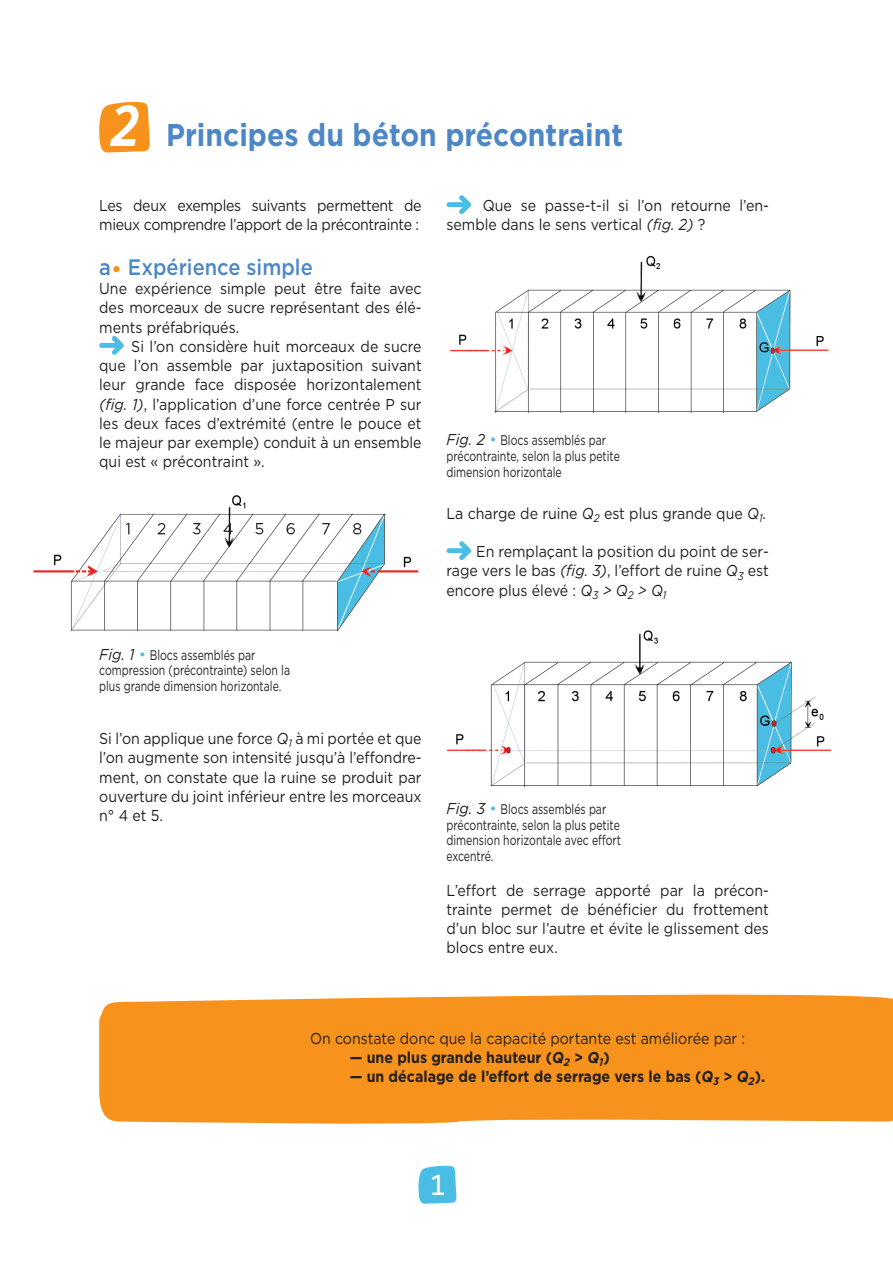
<style>
.page{position:relative;width:893px;height:1265px;background:#fff}
.page>*{position:absolute;margin:0;border:0;box-sizing:border-box;transform-origin:0 0}
.t1{font:700 31.5px "Gotham";color:#4d87c6;scale:.9 1}
.t2{font:31.5px "Consolas";color:#fff;scale:.9 1}
.t3{font:500 22.4px "Gotham";color:#4d87c6;scale:.9 1}
.t4{font:15.75px/19.2px "Gotham";color:#231f20;text-align:justify;scale:.9 1}
.t5{font:15.75px/19.2px "Gotham";letter-spacing:-.025em;color:#231f20;scale:.9 1}
.t6{font:700 15.75px "Gotham";color:#231f20;scale:.9 1}
.t7{font:14px/15.8px "Gotham";color:#231f20;scale:.75 1}
.s1{font-family:"Consolas";font-style:italic;font-size:63px;color:#fff}
.s2{color:#f7931d}
.s3{font-style:italic}
.s4{font-style:italic;font-size:15.75px}
.s5{font-weight:300;font-size:15.75px;color:#49bde4}
</style>
<div class="page">
<div style="left:99px;top:994px;width:794px;height:130px;background:#f7931d"></div>
<svg style="left:99px;top:101px;width:51px;height:52px;background:#f7a038"></svg>
<img style="left:33px;top:495px;width:386px;height:137px">
<img style="left:449px;top:255px;width:380px;height:158px">
<svg style="left:446px;top:195px;width:25px;height:19px"></svg>
<svg style="left:99px;top:336px;width:25px;height:19px"></svg>
<svg style="left:446px;top:541px;width:25px;height:19px"></svg>
<img style="left:446px;top:630px;width:386px;height:158px">
<svg style="left:418px;top:1165px;width:38px;height:39px"></svg>
<h1 class="t1" style="left:109px;top:114px;width:573px"><span class="s1">2</span> Principes du béton précontraint</h1>
<p class="t5" style="left:99px;top:195px;width:360px">Les deux exemples suivants permettent de mieux comprendre l’apport de la précontrainte :</p>
<h2 class="t3" style="left:99px;top:252px;width:239px">a<span class="s2">•</span> Expérience simple</h2>
<p class="t4" style="left:99px;top:279px;width:360px">Une expérience simple peut être faite avec des morceaux de sucre représentant des élé&shy;ments préfabriqués.</p>
<p class="t4" style="left:99px;top:336px;width:360px;text-indent:32px">Si l’on considère huit morceaux de sucre que l’on assemble par juxtaposition suivant leur grande face disposée horizontalement <span class="s3">(fig. 1)</span>, l’application d’une force centrée P sur les deux faces d’extrémité (entre le pouce et le majeur par exemple) conduit à un ensemble qui est « précontraint ».</p>
<p class="t7" style="left:99px;top:647px;width:256px"><span class="s4">Fig. 1</span> <span class="s5">•</span> Blocs assemblés par compression (précontrainte) selon la plus grande dimension horizontale.</p>
<p class="t4" style="left:99px;top:729px;width:360px">Si l’on applique une force <span class="s3">Q</span><sub>1</sub> à mi portée et que l’on augmente son intensité jusqu’à l’effondre&shy;ment, on constate que la ruine se produit par ouverture du joint inférieur entre les morceaux n° 4 et 5.</p>
<p class="t4" style="left:446px;top:196px;width:360px;text-indent:36px">Que se passe-t-il si l’on retourne l’en&shy;semble dans le sens vertical <span class="s3">(fig. 2)</span> ?</p>
<p class="t7" style="left:446px;top:432px;width:233px"><span class="s4">Fig. 2</span> <span class="s5">•</span> Blocs assemblés par précontrainte, selon la plus petite dimension horizontale</p>
<p class="t4" style="left:446px;top:503px;width:357px">La charge de ruine <span class="s3">Q</span><sub>2</sub> est plus grande que <span class="s3">Q</span><sub>1</sub>.</p>
<p class="t4" style="left:446px;top:542px;width:360px;text-indent:30px">En remplaçant la position du point de ser&shy;rage vers le bas <span class="s3">(fig. 3)</span>, l’effort de ruine <span class="s3">Q</span><sub>3</sub> est encore plus élevé : <span class="s3">Q</span><sub>3</sub> <span class="s3">&gt; Q</span><sub>2</sub> <span class="s3">&gt; Q</span><sub>1</sub></p>
<p class="t7" style="left:446px;top:801px;width:234px"><span class="s4">Fig. 3</span> <span class="s5">•</span> Blocs assemblés par précontrainte, selon la plus petite dimension horizontale avec effort excentré.</p>
<p class="t4" style="left:446px;top:880px;width:360px">L’effort de serrage apporté par la précon&shy;trainte permet de bénéficier du frottement d’un bloc sur l’autre et évite le glissement des blocs entre eux.</p>
<p class="t4" style="left:310px;top:1028px;width:485px">On constate donc que la capacité portante est améliorée par :</p>
<p class="t6" style="left:350px;top:1047px;width:290px">— une plus grande hauteur (<span class="s3">Q</span><sub>2</sub> &gt; <span class="s3">Q</span><sub>1</sub>)</p>
<p class="t6" style="left:350px;top:1066px;width:463px">— un décalage de l’effort de serrage vers le bas (<span class="s3">Q</span><sub>3</sub> &gt; <span class="s3">Q</span><sub>2</sub>).</p>
<h1 class="t2" style="left:430px;top:1165px;width:19px">1</h1>
</div>
